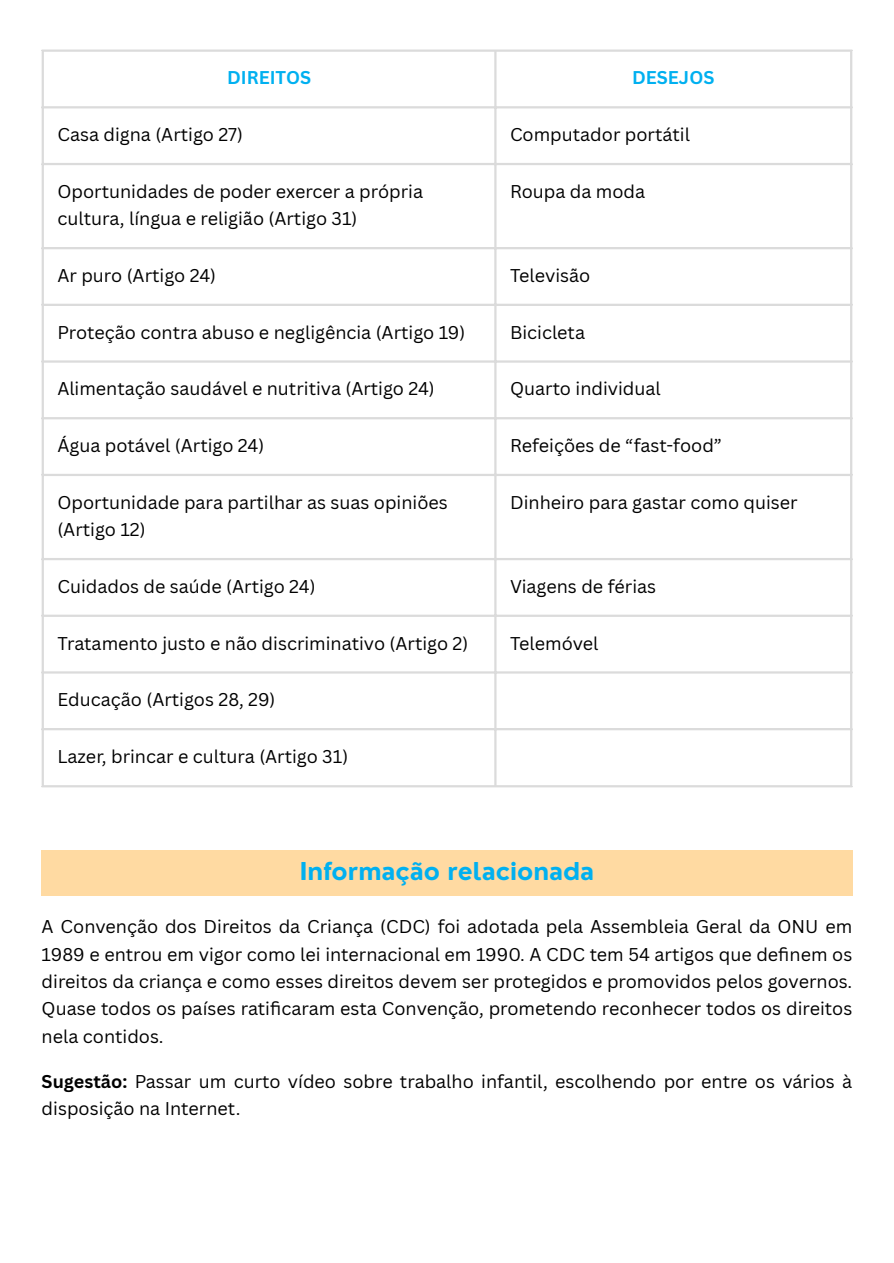
<style>
.page{position:relative;width:894px;height:1263px;background:#fff}
.page>*{position:absolute;margin:0;border:0;box-sizing:border-box;transform-origin:0 0}
.t1{font:700 24px "Nourd";color:#00b0f0}
.t2{font:18px/27.6px "Canva Sans";color:#000}
.t3{font:700 18px "Canva Sans";color:#00b0f0}
.s1{font-weight:700}
</style>
<div class="page">
<hr style="left:42px;top:52px;width:2px;height:733px;background:#dbdbdb">
<hr style="left:494px;top:52px;width:2px;height:733px;background:#dbdbdb">
<hr style="left:849px;top:52px;width:3px;height:733px;background:#dbdbdb">
<hr style="left:42px;top:50px;width:810px;height:2px;background:#dbdbdb">
<hr style="left:42px;top:106px;width:810px;height:2px;background:#dbdbdb">
<hr style="left:42px;top:163px;width:810px;height:2px;background:#dbdbdb">
<hr style="left:42px;top:247px;width:810px;height:2px;background:#dbdbdb">
<hr style="left:42px;top:304px;width:810px;height:2px;background:#dbdbdb">
<hr style="left:42px;top:360px;width:810px;height:3px;background:#dbdbdb">
<hr style="left:42px;top:417px;width:810px;height:2px;background:#dbdbdb">
<hr style="left:42px;top:474px;width:810px;height:2px;background:#dbdbdb">
<hr style="left:42px;top:558px;width:810px;height:2px;background:#dbdbdb">
<hr style="left:42px;top:615px;width:810px;height:2px;background:#dbdbdb">
<hr style="left:42px;top:671px;width:810px;height:3px;background:#dbdbdb">
<hr style="left:42px;top:728px;width:810px;height:2px;background:#dbdbdb">
<hr style="left:42px;top:785px;width:810px;height:2px;background:#dbdbdb">
<div style="left:42px;top:851px;width:810px;height:45px;background:#ffdaa2"></div>
<p class="t3" style="left:227px;top:65px;width:85px">DIREITOS</p>
<p class="t3" style="left:632px;top:65px;width:84px">DESEJOS</p>
<p class="t2" style="left:57px;top:120px;width:187px">Casa digna (Artigo 27)</p>
<p class="t2" style="left:510px;top:120px;width:181px">Computador portátil</p>
<p class="t2" style="left:57px;top:177px;width:367px;line-height:27px">Oportunidades de poder exercer a própria cultura, língua e religião (Artigo 31)</p>
<p class="t2" style="left:510px;top:177px;width:136px">Roupa da moda</p>
<p class="t2" style="left:57px;top:261px;width:160px">Ar puro (Artigo 24)</p>
<p class="t2" style="left:510px;top:261px;width:82px">Televisão</p>
<p class="t2" style="left:57px;top:318px;width:409px">Proteção contra abuso e negligência (Artigo 19)</p>
<p class="t2" style="left:510px;top:318px;width:76px">Bicicleta</p>
<p class="t2" style="left:57px;top:374px;width:379px">Alimentação saudável e nutritiva (Artigo 24)</p>
<p class="t2" style="left:510px;top:374px;width:152px">Quarto individual</p>
<p class="t2" style="left:57px;top:431px;width:208px">Água potável (Artigo 24)</p>
<p class="t2" style="left:510px;top:431px;width:213px">Refeições de “fast-food”</p>
<p class="t2" style="left:57px;top:488px;width:392px;line-height:27px">Oportunidade para partilhar as suas opiniões (Artigo 12)</p>
<p class="t2" style="left:510px;top:488px;width:289px">Dinheiro para gastar como quiser</p>
<p class="t2" style="left:57px;top:572px;width:259px">Cuidados de saúde (Artigo 24)</p>
<p class="t2" style="left:510px;top:572px;width:147px">Viagens de férias</p>
<p class="t2" style="left:57px;top:629px;width:412px">Tratamento justo e não discriminativo (Artigo 2)</p>
<p class="t2" style="left:510px;top:629px;width:90px">Telemóvel</p>
<p class="t2" style="left:57px;top:685px;width:219px">Educação (Artigos 28, 29)</p>
<p class="t2" style="left:57px;top:742px;width:292px">Lazer, brincar e cultura (Artigo 31)</p>
<p class="t1" style="left:300px;top:856px;width:296px">Informação relacionada</p>
<p class="t2" style="left:42px;top:912px;width:811px;text-align:justify">A Convenção dos Direitos da Criança (CDC) foi adotada pela Assembleia Geral da ONU em 1989 e entrou em vigor como lei internacional em 1990. A CDC tem 54 artigos que defi nem os direitos da criança e como esses direitos devem ser protegidos e promovidos pelos governos.<br>Quase todos os países ratifi caram esta Convenção, prometendo reconhecer todos os direitos nela contidos.</p>
<h2 class="t2" style="left:42px;top:1067px;width:811px;line-height:27px"><span class="s1">Sugestão:</span> Passar um curto vídeo sobre trabalho infantil, escolhendo por entre os vários à disposição na Internet.</h2>
</div>
